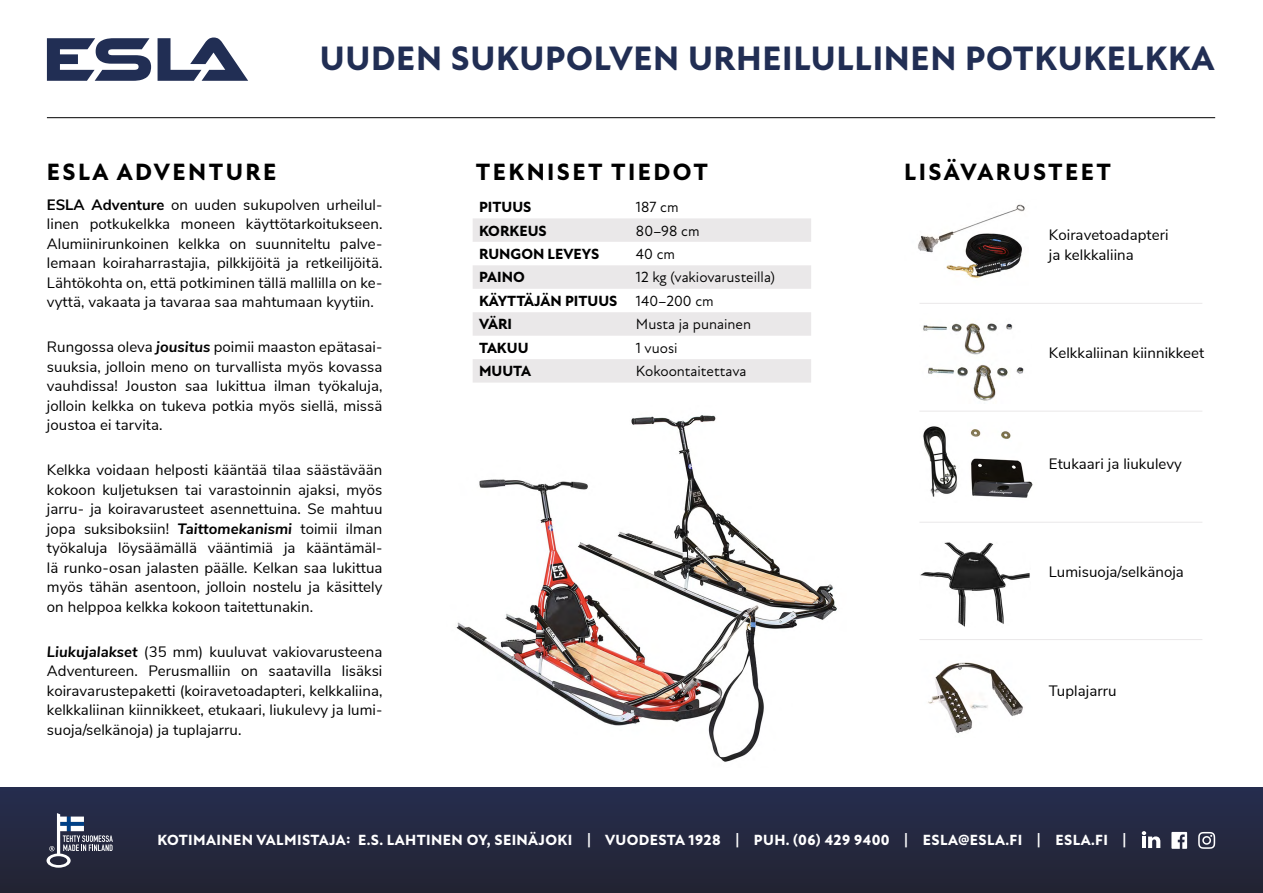
<style>
.page{position:relative;width:1263px;height:893px;background:#fff}
.page>*{position:absolute;margin:0;border:0;box-sizing:border-box;transform-origin:0 0}
.t1{font:800 34.5px "Atten New";letter-spacing:.02em;color:#212e54}
.t2{font:800 24px "Atten New";letter-spacing:.1em;color:#000}
.Otsikko{font:15px/19.5px "Nunito Sans";letter-spacing:.005em;color:#000;text-align:justify}
.t3{font:800 15px "Atten New";letter-spacing:.025em;color:#fff}
.t4{font:15px "Atten New";color:#000}
.t5{font:800 15px "Atten New";color:#000}
.s1{font-weight:700}
.s2{font-weight:700;font-style:italic}
</style>
<div class="page">
<img style="left:456px;top:415px;width:381px;height:347px">
<hr style="left:47px;top:117px;width:1168px;height:1px;background:#000">
<div style="left:0;top:788px;width:1263px;height:105px;background:linear-gradient(to right,#242840,#242840)"></div>
<svg style="left:47px;top:813px;width:66px;height:55px;background:#52576b"></svg>
<svg style="left:47px;top:38px;width:104px;height:43px"></svg>
<svg style="left:158px;top:38px;width:90px;height:43px"></svg>
<svg style="left:473px;top:218px;width:338px;height:165px"></svg>
<svg style="left:1171px;top:832px;width:16px;height:17px"></svg>
<svg style="left:1198px;top:832px;width:17px;height:17px"></svg>
<svg style="left:1142px;top:831px;width:18px;height:17px"></svg>
<img style="left:923px;top:323px;width:101px;height:78px">
<img style="left:928px;top:662px;width:95px;height:71px">
<img style="left:920px;top:542px;width:110px;height:85px">
<img style="left:918px;top:204px;width:107px;height:49px">
<img style="left:938px;top:223px;width:87px;height:55px">
<img style="left:971px;top:429px;width:62px;height:69px">
<img style="left:923px;top:426px;width:35px;height:71px">
<hr style="left:919px;top:303px;width:283px;height:1px;background:#eae8e9">
<hr style="left:919px;top:411px;width:283px;height:1px;background:#eae8e9">
<hr style="left:919px;top:522px;width:283px;height:1px;background:#eae8e9">
<hr style="left:919px;top:639px;width:283px;height:1px;background:#eae8e9">
<p class="t1" style="left:320px;top:38px;width:896px">UUDEN SUKUPOLVEN URHEILULLINEN POTKUKELKKA</p>
<p class="t2" style="left:47px;top:158px;width:231px">ESLA ADVENTURE</p>
<p class="Otsikko" style="left:47px;top:194px;width:337px"><span class="s1">ESLA Adventure</span> on uuden sukupolven urheilul&shy;linen potkukelkka moneen käyttötarkoitukseen.<br>Alumiinirunkoinen kelkka on suunniteltu palve&shy;lemaan koiraharrastajia, pilkkijöitä ja retkeilijöitä.<br>Lähtökohta on, että potkiminen tällä mallilla on ke&shy;vyttä, vakaata ja tavaraa saa mahtumaan kyytiin.</p>
<p class="Otsikko" style="left:47px;top:336px;width:337px">Rungossa oleva <span class="s2">jousitus</span> poimii maaston epätasai&shy;suuksia, jolloin meno on turvallista myös kovassa vauhdissa! Jouston saa lukittua ilman työkaluja, jolloin kelkka on tukeva potkia myös siellä, missä joustoa ei tarvita.</p>
<p class="Otsikko" style="left:47px;top:459px;width:337px">Kelkka voidaan helposti kääntää tilaa säästävään kokoon kuljetuksen tai varastoinnin ajaksi, myös jarru- ja koiravarusteet asennettuina. Se mahtuu jopa suksiboksiin! <span class="s2">Taittomekanismi</span> toimii ilman työkaluja löysäämällä vääntimiä ja kääntämäl&shy;lä runko-osan jalasten päälle. Kelkan saa lukittua myös tähän asentoon, jolloin nostelu ja käsittely on helppoa kelkka kokoon taitettunakin.</p>
<p class="Otsikko" style="left:47px;top:641px;width:337px"><span class="s2">Liukujalakset</span> (35 mm) kuuluvat vakiovarusteena Adventureen. Perusmalliin on saatavilla lisäksi koiravarustepaketti (koiravetoadapteri, kelkkaliina, kelkkaliinan kiinnikkeet, etukaari, liukulevy ja lumi&shy;suoja/selkänoja) ja tuplajarru.</p>
<p class="t2" style="left:476px;top:158px;width:233px">TEKNISET TIEDOT</p>
<p class="t5" style="left:479px;top:198px;width:54px">PITUUS</p>
<p class="t4" style="left:636px;top:198px;width:44px">187 cm</p>
<p class="t5" style="left:479px;top:222px;width:69px">KORKEUS</p>
<p class="t4" style="left:636px;top:222px;width:65px">80–98 cm</p>
<p class="t5" style="left:479px;top:245px;width:122px">RUNGON LEVEYS</p>
<p class="t4" style="left:636px;top:245px;width:41px">40 cm</p>
<p class="t5" style="left:479px;top:269px;width:47px">PAINO</p>
<p class="t4" style="left:636px;top:269px;width:141px">12 kg (vakiovarusteilla)</p>
<p class="t5" style="left:479px;top:292px;width:140px">KÄYTTÄJÄN PITUUS</p>
<p class="t4" style="left:636px;top:292px;width:79px">140–200 cm</p>
<p class="t5" style="left:479px;top:315px;width:35px">VÄRI</p>
<p class="t4" style="left:636px;top:315px;width:117px">Musta ja punainen</p>
<p class="t5" style="left:479px;top:339px;width:51px">TAKUU</p>
<p class="t4" style="left:636px;top:339px;width:43px">1 vuosi</p>
<p class="t5" style="left:479px;top:362px;width:54px">MUUTA</p>
<p class="t4" style="left:636px;top:362px;width:112px">Kokoontaitettava</p>
<p class="t2" style="left:904px;top:158px;width:208px">LISÄVARUSTEET</p>
<p class="Otsikko" style="left:1049px;top:224px;width:121px">Koiravetoadapteri</p>
<p class="Otsikko" style="left:1049px;top:244px;width:86px">ja kelkkaliina</p>
<p class="Otsikko" style="left:1049px;top:342px;width:157px">Kelkkaliinan kiinnikkeet</p>
<p class="Otsikko" style="left:1049px;top:453px;width:135px">Etukaari ja liukulevy</p>
<p class="Otsikko" style="left:1049px;top:561px;width:136px">Lumisuoja/selkänoja</p>
<p class="Otsikko" style="left:1049px;top:680px;width:69px">Tuplajarru</p>
<p class="t3" style="left:157px;top:831px;width:970px">KOTIMAINEN VALMISTAJA: E.S. LAHTINEN OY, SEINÄJOKI | VUODESTA 1928 | PUH. (06) 429 9400 | ESLA@ESLA.FI | ESLA.FI |</p>
</div>
